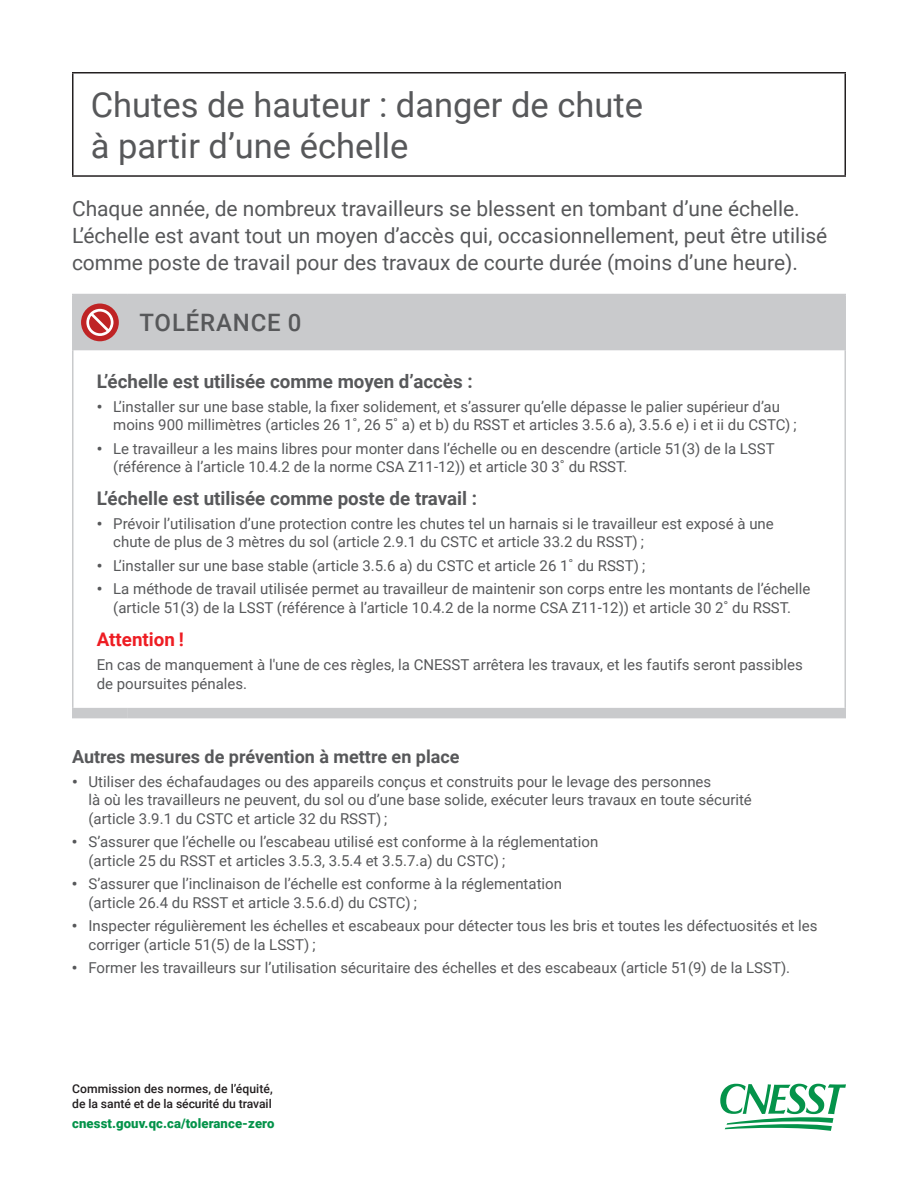
<style>
.page{position:relative;width:918px;height:1188px;background:#fff}
.page>*{position:absolute;margin:0;border:0;box-sizing:border-box;transform-origin:0 0}
.t1{font:34.5px/41.4px "Roboto";color:#57585a}
.t2{font:500 24px "Roboto";letter-spacing:.035em;color:#57585a}
.t3{font:21px/27px "Roboto";color:#57585a}
.t4{font:700 18.75px "Roboto";color:#57585a}
.t5{font:700 18.75px "Roboto";color:#ee1d23}
.t6{font:700 18px "Roboto";color:#57585a}
.t7{font:15px/18.8px "Roboto";color:#57585a}
.t8{font:900 13.05px "Roboto";letter-spacing:.01em;color:#04934a}
.t9{font:500 12.15px/15px "Roboto";letter-spacing:-.005em;color:#231f20}
.s1{font-weight:900}
</style>
<div class="page">
<svg style="left:720px;top:1084px;width:126px;height:47px"></svg>
<hr style="left:72px;top:72px;width:774px;height:2px;background:#231f20">
<hr style="left:72px;top:73px;width:2px;height:102px;background:#231f20">
<hr style="left:844px;top:73px;width:2px;height:102px;background:#231f20">
<hr style="left:72px;top:175px;width:774px;height:2px;background:#231f20">
<hr style="left:72px;top:294px;width:55px;height:1px;background:#c9cacc">
<hr style="left:72px;top:295px;width:2px;height:55px;background:#c9cacc">
<hr style="left:127px;top:294px;width:719px;height:1px;background:#c9cacc">
<hr style="left:844px;top:295px;width:2px;height:55px;background:#c9cacc">
<hr style="left:72px;top:350px;width:2px;height:358px;background:#c9cacc">
<hr style="left:844px;top:350px;width:2px;height:358px;background:#c9cacc">
<div style="left:72px;top:708px;width:55px;height:10px;background:#c9cacc"></div>
<div style="left:127px;top:708px;width:719px;height:10px;background:#c9cacc"></div>
<div style="left:74px;top:295px;width:770px;height:55px;background:#c9cacc"></div>
<h1 class="t1" style="left:91px;top:82px;width:554px">Chutes de hauteur : danger de chute à partir d’une échelle</h1>
<p class="t3" style="left:72px;top:194px;width:757px">Chaque année, de nombreux travailleurs se blessent en tombant d’une échelle.<br>L’échelle est avant tout un moyen d’accès qui, occasionnellement, peut être utilisé comme poste de travail pour des travaux de courte durée (moins d’une heure).</p>
<h2 class="t2" style="left:140px;top:306px;width:163px">TOLÉRANCE 0</h2>
<p class="t4" style="left:97px;top:369px;width:377px">L’échelle est utilisée comme moyen d’accès :</p>
<p class="t7" style="left:113px;top:396px;width:685px;text-indent:-16px"><span class="s1">•</span> L’installer sur une base stable, la fixer solidement, et s’assurer qu’elle dépasse le palier supérieur d’au moins 900 millimètres (articles 26 1˚, 26 5˚ a) et b) du RSST et articles 3.5.6 a), 3.5.6 e) i et ii du CSTC) ;</p>
<p class="t7" style="left:113px;top:438px;width:663px;text-indent:-16px"><span class="s1">•</span> Le travailleur a les mains libres pour monter dans l’échelle ou en descendre (article 51(3) de la LSST (référence à l’article 10.4.2 de la norme CSA Z11-12)) et article 30 3˚ du RSST.</p>
<p class="t4" style="left:97px;top:486px;width:382px">L’échelle est utilisée comme poste de travail :</p>
<p class="t7" style="left:113px;top:513px;width:662px;text-indent:-16px"><span class="s1">•</span> Prévoir l’utilisation d’une protection contre les chutes tel un harnais si le travailleur est exposé à une chute de plus de 3 mètres du sol (article 2.9.1 du CSTC et article 33.2 du RSST) ;</p>
<p class="t7" style="left:97px;top:555px;width:550px"><span class="s1">•</span> L’installer sur une base stable (article 3.5.6 a) du CSTC et article 26 1˚ du RSST) ;</p>
<p class="t7" style="left:97px;top:579px;width:715px;text-align:center"><span class="s1">•</span> La méthode de travail utilisée permet au travailleur de maintenir son corps entre les montants de l’échelle (article 51(3) de la LSST (référence à l’article 10.4.2 de la norme CSA Z11-12)) et article 30 2˚ du RSST.</p>
<p class="t5" style="left:97px;top:626px;width:89px">Attention !</p>
<p class="t7" style="left:97px;top:654px;width:708px;line-height:19.5px">En cas de manquement à l'une de ces règles, la CNESST arrêtera les travaux, et les fautifs seront passibles de poursuites pénales.</p>
<p class="t6" style="left:72px;top:744px;width:389px">Autres mesures de prévention à mettre en place</p>
<p class="t7" style="left:88px;top:771px;width:665px;text-indent:-16px"><span class="s1">•</span> Utiliser des échafaudages ou des appareils conçus et construits pour le levage des personnes<br>là où les travailleurs ne peuvent, du sol ou d’une base solide, exécuter leurs travaux en toute sécurité (article 3.9.1 du CSTC et article 32 du RSST) ;</p>
<p class="t7" style="left:88px;top:832px;width:511px;text-indent:-16px"><span class="s1">•</span> S’assurer que l’échelle ou l’escabeau utilisé est conforme à la réglementation (article 25 du RSST et articles 3.5.3, 3.5.4 et 3.5.7.a) du CSTC) ;</p>
<p class="t7" style="left:88px;top:874px;width:475px;text-indent:-16px"><span class="s1">•</span> S’assurer que l’inclinaison de l’échelle est conforme à la réglementation (article 26.4 du RSST et article 3.5.6.d) du CSTC) ;</p>
<p class="t7" style="left:88px;top:916px;width:730px;text-indent:-16px"><span class="s1">•</span> Inspecter régulièrement les échelles et escabeaux pour détecter tous les bris et toutes les défectuosités et les corriger (article 51(5) de la LSST) ;</p>
<p class="t7" style="left:72px;top:958px;width:720px"><span class="s1">•</span> Former les travailleurs sur l’utilisation sécuritaire des échelles et des escabeaux (article 51(9) de la LSST).</p>
<p class="t9" style="left:72px;top:1081px;width:202px">Commission des normes, de l’équité, de la santé et de la sécurité du travail</p>
<p class="t8" style="left:72px;top:1114px;width:204px">cnesst.gouv.qc.ca/tolerance-zero</p>
</div>
